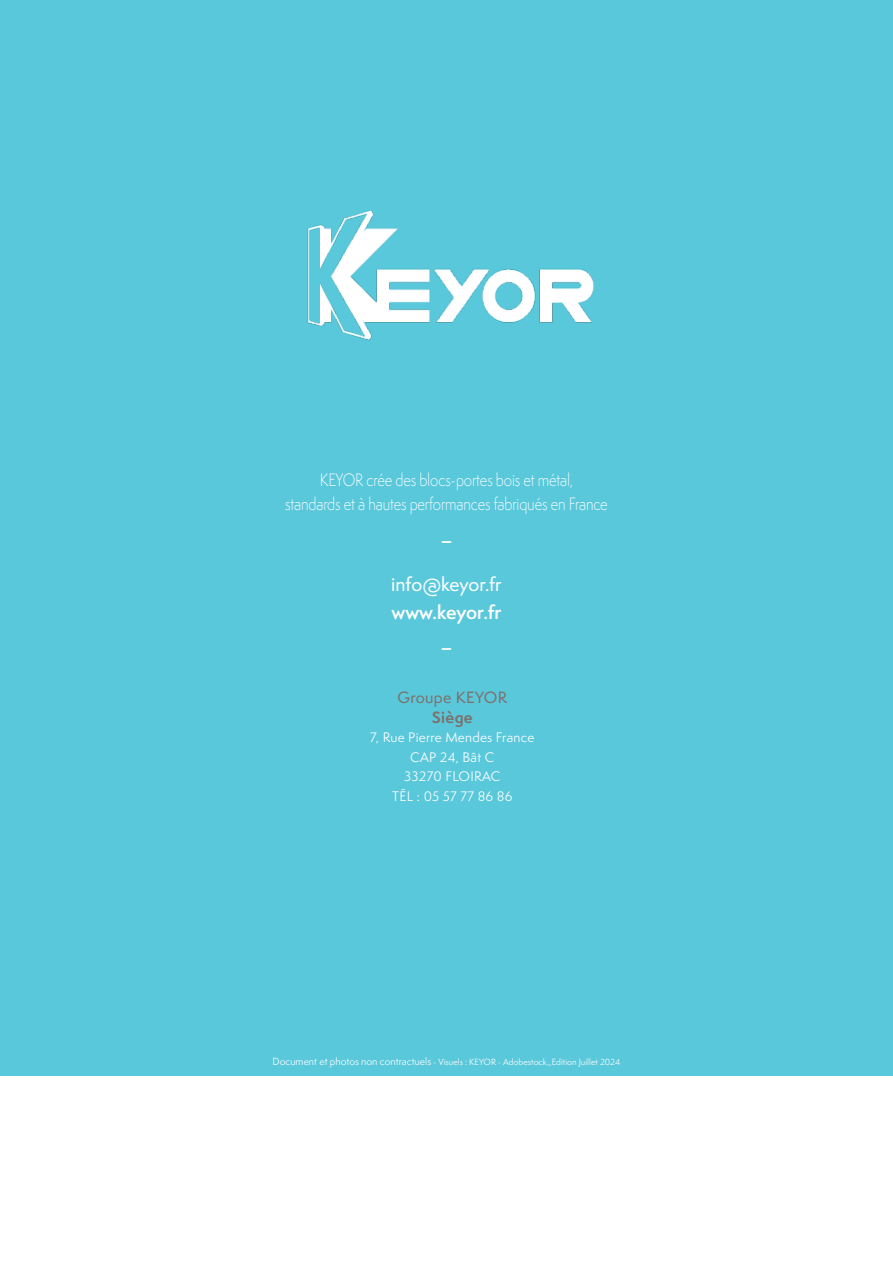
<style>
.page{position:relative;width:893px;height:1263px;background:#fff}
.page>*{position:absolute;margin:0;border:0;box-sizing:border-box;transform-origin:0 0}
.t1{font:500 18px/28.5px "Semplicita Pro";letter-spacing:-.005em;color:#fff}
.description{font:600 18px "Semplicita Pro";color:#fff}
.t2{font:300 16.5px "Semplicita Pro";letter-spacing:-.01em;color:#fff;scale:.85 1}
.Titre_col2bis{font:500 15px/19.5px "Semplicita Pro";letter-spacing:.02em;color:#7d726d;text-align:center}
.t3{font:12.75px/19.5px "Semplicita Pro";letter-spacing:.02em;color:#fff;text-align:center}
.t4{font:8.25px "Semplicita Pro";color:#fff}
.s1{font-weight:600}
.s2{font-weight:700}
.s3{font-size:9.6px}
</style>
<div class="page">
<div style="left:0;top:0;width:893px;height:1076px;background:#5ac8db"></div>
<img style="left:307px;top:210px;width:287px;height:131px">
<p class="t2" style="left:320px;top:469px;width:300px">KEYOR crée des blocs-portes bois et métal,</p>
<p class="t2" style="left:285px;top:493px;width:381px">standards et à hautes performances fabriqués en France</p>
<p class="description" style="left:441px;top:522px;width:13px">_</p>
<p class="t1" style="left:391px;top:570px;width:112px">info@keyor.fr <span class="s1">www.keyor.fr</span></p>
<p class="description" style="left:441px;top:629px;width:13px">_</p>
<p class="Titre_col2bis" style="left:398px;top:688px;width:111px">Groupe KEYOR<br><span class="s2">Siège</span></p>
<p class="t3" style="left:370px;top:727px;width:166px">7, Rue Pierre Mendes France</p>
<p class="t3" style="left:404px;top:747px;width:98px">CAP 24, Bât C<br>33270 FLOIRAC</p>
<p class="t3" style="left:392px;top:786px;width:122px">TÉL : 05 57 77 86 86</p>
<p class="t4" style="left:273px;top:1056px;width:349px"><span class="s3">Document et photos non contractuels</span> - Visuels : KEYOR - Adobestock_Edition Juillet 2024</p>
</div>
